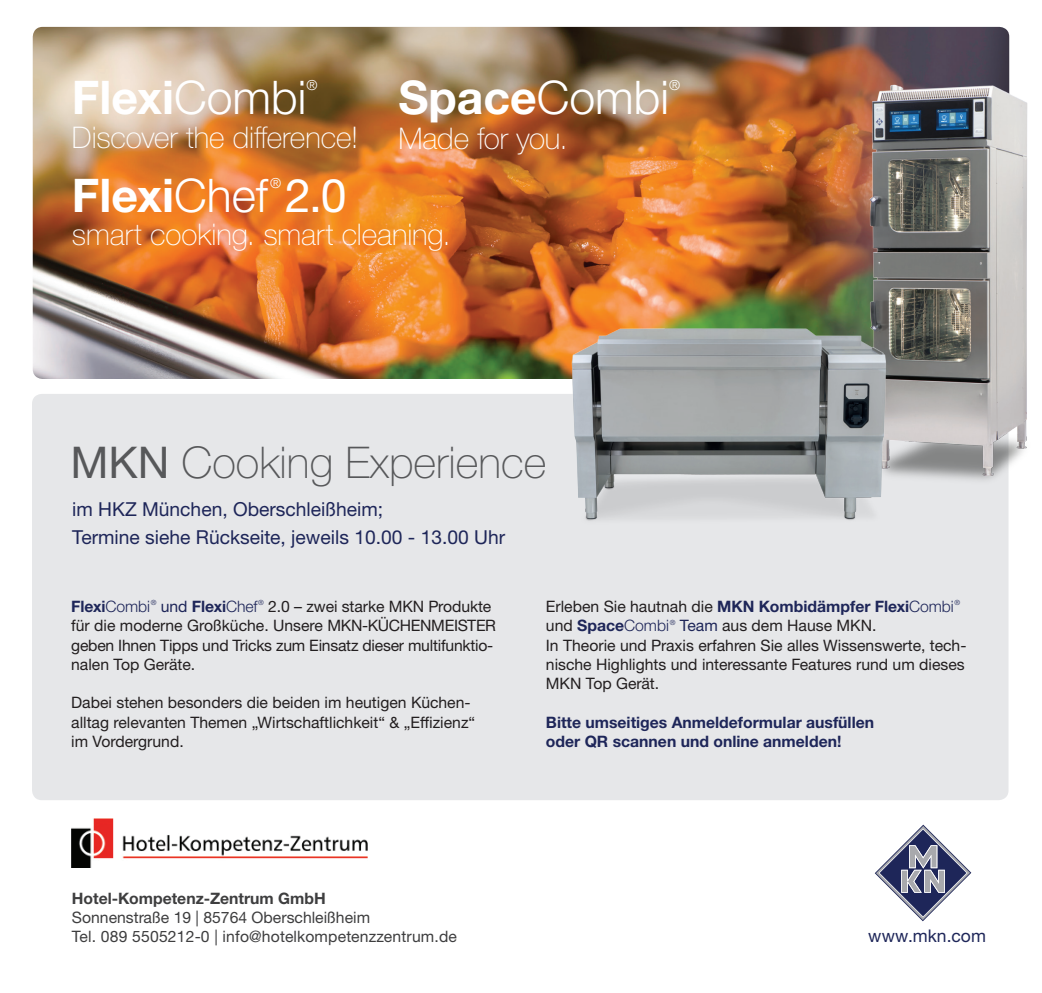
<style>
.page{position:relative;width:1042px;height:993px;background:#fff}
.page>*{position:absolute;margin:0;border:0;box-sizing:border-box;transform-origin:0 0}
.t1{font:700 46.38px "Helvetica Neue LTW1 G";color:#fff}
.t2{font:100 43.75px "Helvetica Neue LTW1 G";color:#57585a}
.t3{font:100 29.75px "Helvetica Neue LTW1 G";letter-spacing:-.005em;color:#fff}
.t4{font:19.25px/28px "Helvetica Neue LTW1 G";color:#1e2659}
.t5{font:17.5px "Helvetica Neue LTW1 G";color:#1e2659}
.t6{font:15.75px/19.2px "Helvetica Neue LTW1 G";color:#231f20}
.t7{font:15.75px/19.2px "Helvetica Neue LTW1 G";color:#3e3e3f}
.t8{font:700 15.75px/19.2px "Helvetica Neue LTW1 G";color:#1e2659}
.t9{font:700 15.75px "Helvetica Neue LTW1 G";color:#3e3e3f}
.t10{font:300 13.83px "Helvetica Neue LTW1 G";color:#fff}
.s1{font-weight:300}
.s2{font-weight:400}
.s3{font-weight:700;color:#1e2659}
.s4{font-weight:300;color:#1e2659}
.s5{color:#1e2659}
</style>
<div class="page">
<img style="left:33px;top:27px;width:711px;height:352px">
<div style="left:32px;top:394px;width:976px;height:405px;background:#e6e7e9;border-radius:10px"></div>
<img style="left:744px;top:26px;width:284px;height:552px">
<img style="left:536px;top:292px;width:387px;height:270px">
<img style="left:72px;top:818px;width:296px;height:49px">
<svg style="left:875px;top:824px;width:96px;height:96px"></svg>
<h1 class="t1" style="left:72px;top:69px;width:236px">Flexi<span class="s1">Combi</span></h1>
<p class="t10" style="left:306px;top:77px;width:13px">®</p>
<h1 class="t1" style="left:398px;top:69px;width:272px">Space<span class="s1">Combi</span></h1>
<p class="t10" style="left:669px;top:77px;width:13px">®</p>
<h3 class="t3" style="left:72px;top:119px;width:288px">Discover the difference!</h3>
<h3 class="t3" style="left:398px;top:121px;width:171px">Made for you.</h3>
<p class="t10" style="left:270px;top:174px;width:13px">®</p>
<h1 class="t1" style="left:72px;top:166px;width:276px">Flexi<span class="s1">Chef</span> <span class="s2">2.0</span></h1>
<h3 class="t3" style="left:72px;top:217px;width:380px">smart cooking. smart cleaning.</h3>
<h2 class="t2" style="left:70px;top:436px;width:478px"><span class="s2">MKN</span> Cooking Experience</h2>
<p class="t4" style="left:72px;top:495px;width:434px">im HKZ München, Oberschleißheim;<br>Termine siehe Rückseite, jeweils 10.00 - 13.00 Uhr</p>
<p class="t6" style="left:71px;top:596px;width:426px"><span class="s3">Flexi</span><span class="s4">Combi</span><sup>®</sup> <span class="s5">und</span> <span class="s3">Flexi</span><span class="s4">Chef</span><sup>®</sup> 2.0 – zwei starke MKN Produkte für die moderne Großküche. Unsere MKN-KÜCHENMEISTER geben Ihnen Tipps und Tricks zum Einsatz dieser multifunktio&shy;nalen Top Geräte.</p>
<p class="t6" style="left:71px;top:692px;width:405px">Dabei stehen besonders die beiden im heutigen Küchen&shy;alltag relevanten Themen „Wirtschaftlichkeit“ &amp; „Effizienz“ im Vordergrund.</p>
<p class="t6" style="left:546px;top:596px;width:422px">Erleben Sie hautnah die <span class="s3">MKN Kombidämpfer Flexi</span><span class="s4">Combi</span><sup>® </sup>und <span class="s3">Space</span><span class="s4">Combi</span><sup>®</sup> <span class="s5">Team</span> aus dem Hause MKN.<br>In Theorie und Praxis erfahren Sie alles Wissenswerte, tech&shy;nische Highlights und interessante Features rund um dieses MKN Top Gerät.</p>
<p class="t8" style="left:546px;top:712px;width:330px">Bitte umseitiges Anmeldeformular ausfüllen oder QR scannen und online anmelden!</p>
<p class="t9" style="left:72px;top:888px;width:255px">Hotel-Kompetenz-Zentrum GmbH</p>
<p class="t7" style="left:72px;top:907px;width:386px">Sonnenstraße 19 | 85764 Oberschleißheim<br>Tel. 089 5505212-0 | info@hotelkompetenzzentrum.de</p>
<p class="t5" style="left:868px;top:924px;width:119px">www.mkn.com</p>
</div>
